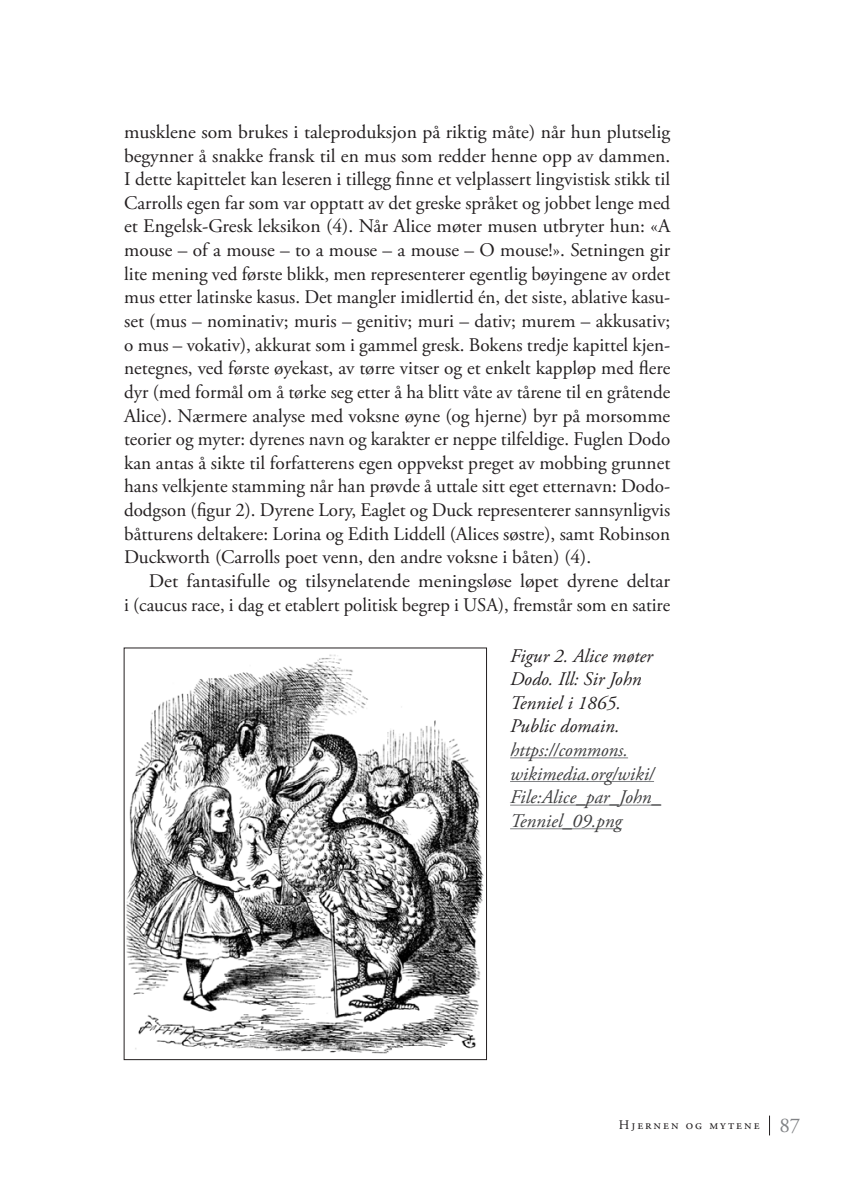
<style>
.page{position:relative;width:844px;height:1191px;background:#fff}
.page>*{position:absolute;margin:0;border:0;box-sizing:border-box;transform-origin:0 0}
.t1{font:19.25px/23.6px "Adobe Garamond Pro";color:#231f20;text-align:justify}
.t2{font:italic 19.25px/23.6px "Adobe Garamond Pro";color:#3e3e3f}
.t3{font:italic 19.25px/23.6px "Adobe Garamond Pro";color:#231f20}
.t4{font:13.12px "Adobe Garamond Pro";letter-spacing:.15em;color:#231f20}
.s1{font-size:21px;color:#808285}
</style>
<div class="page">
<svg style="left:769px;top:1115px;width:1px;height:20px"></svg>
<hr style="left:510px;top:757px;width:118px;height:1px;background:#808285">
<hr style="left:510px;top:781px;width:144px;height:1px;background:#808285">
<hr style="left:510px;top:805px;width:151px;height:1px;background:#808285">
<hr style="left:510px;top:828px;width:111px;height:1px;background:#808285">
<img style="left:126px;top:654px;width:358px;height:400px">
<p class="t1" style="left:124px;top:121px;width:547px">musklene som brukes i taleproduksjon på riktig måte) når hun plutselig begynner å snakke fransk til en mus som redder henne opp av dammen.<br>I dette kapittelet kan leseren i tillegg finne et velplassert lingvistisk stikk til Carrolls egen far som var opptatt av det greske språket og jobbet lenge med et Engelsk-Gresk leksikon (4). Når Alice møter musen utbryter hun: «A mouse – of a mouse – to a mouse – a mouse – O mouse!». Setningen gir lite mening ved første blikk, men representerer egentlig bøyingene av ordet mus etter latinske kasus. Det mangler imidlertid én, det siste, ablative kasu&shy;set (mus – nominativ; muris – genitiv; muri – dativ; murem – akkusativ; o mus – vokativ), akkurat som i gammel gresk. Bokens tredje kapittel kjen&shy;netegnes, ved første øyekast, av tørre vitser og et enkelt kappløp med flere dyr (med formål om å tørke seg etter å ha blitt våte av tårene til en gråtende Alice). Nærmere analyse med voksne øyne (og hjerne) byr på morsomme teorier og myter: dyrenes navn og karakter er neppe tilfeldige. Fuglen Dodo kan antas å sikte til forfatterens egen oppvekst preget av mobbing grunnet hans velkjente stamming når han prøvde å uttale sitt eget etternavn: Dodo&shy;dodgson (figur 2). Dyrene Lory, Eaglet og Duck representerer sannsynligvis båtturens deltakere: Lorina og Edith Liddell (Alices søstre), samt Robinson Duckworth (Carrolls poet venn, den andre voksne i båten) (4).</p>
<p class="t1" style="left:124px;top:569px;width:547px;text-align:right">Det fantasifulle og tilsynelatende meningsløse løpet dyrene deltar<br>i (caucus race, i dag et etablert politisk begrep i USA), fremstår som en satire</p>
<p class="t3" style="left:510px;top:644px;width:144px">Figur 2. Alice møter<br>Dodo. Ill: Sir John<br>Tenniel i 1865.<br>Public domain.</p>
<p class="t2" style="left:510px;top:738px;width:153px">https://commons. wikimedia.org/wiki/<br>File:Alice_par_John_<br>Tenniel_09.png</p>
<p class="t4" style="left:618px;top:1117px;width:183px">Hjernen og mytene <span class="s1">87</span></p>
</div>
